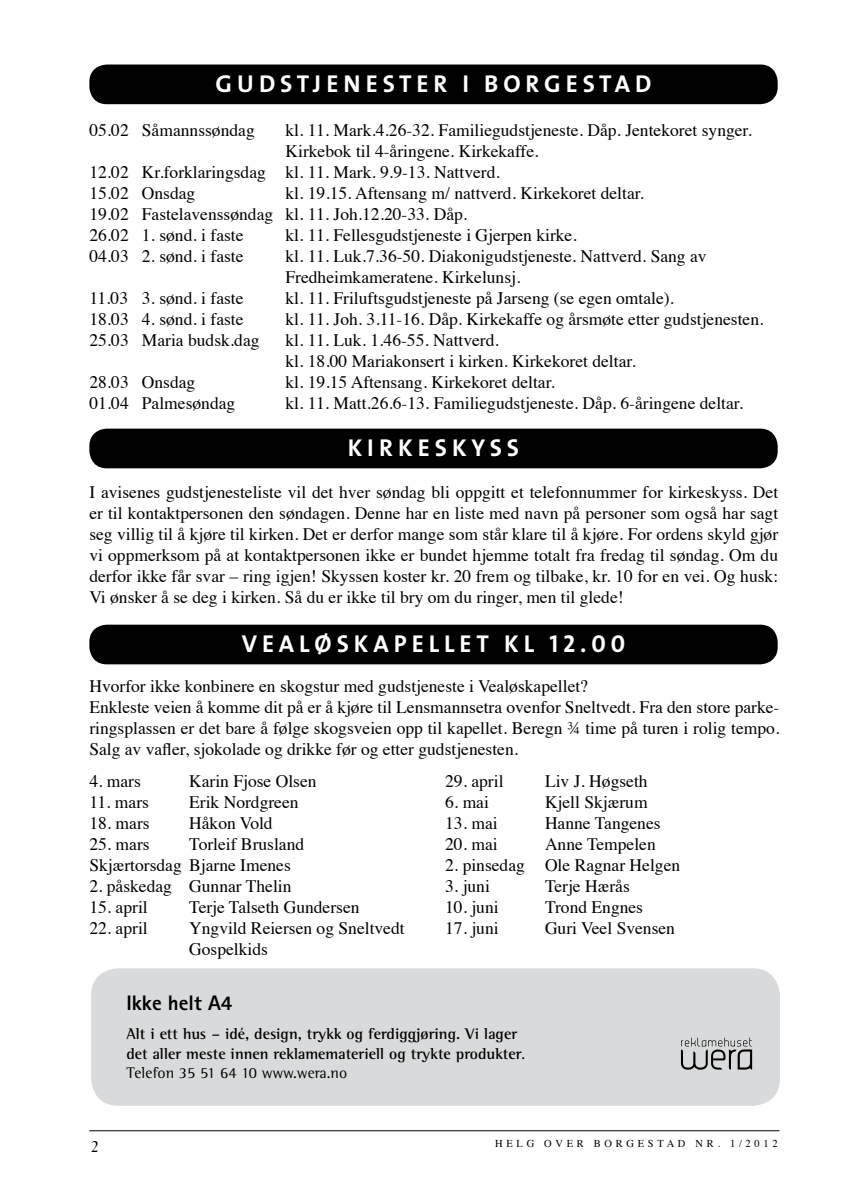
<style>
.page{position:relative;width:844px;height:1191px;background:#fff}
.page>*{position:absolute;margin:0;border:0;box-sizing:border-box;transform-origin:0 0}
.t1{font:24.5px "The Sans Bold Caps";letter-spacing:.2em;color:#fff}
.t2{font:800 21px "Rotis Sans Serif";color:#000}
.t3{font:17.5px/21px "Times";color:#000}
.t4{font:700 15.75px/19.2px "Rotis Semi Serif";color:#000}
.t5{font:15.75px "Janson Text";color:#000}
.t6{font:10.5px "Times";letter-spacing:.35em;color:#000}
.s1{font-weight:400}
</style>
<div class="page">
<hr style="left:89px;top:1130px;width:690px;height:1px;background:#000">
<div style="left:91px;top:968px;width:688px;height:137px;background:#d9dadb;border-radius:27px"></div>
<svg style="left:680px;top:1037px;width:72px;height:32px"></svg>
<div style="left:89px;top:64px;width:688px;height:40px;background:#000;border-radius:18px"></div>
<div style="left:89px;top:624px;width:688px;height:40px;background:#000;border-radius:18px"></div>
<div style="left:89px;top:428px;width:688px;height:40px;background:#000;border-radius:18px"></div>
<h1 class="t1" style="left:215px;top:63px;width:437px">GUDSTJENESTER I BORGESTAD</h1>
<p class="t3" style="left:89px;top:118px;width:167px">05.02 S åmannssøndag</p>
<p class="t3" style="left:285px;top:118px;width:467px">kl. 11. Mark.4.26-32. Familiegudstjeneste. Dåp. Jentekoret synger.</p>
<p class="t3" style="left:285px;top:139px;width:254px">Kirkebok til 4-åringene. Kirkekaffe.</p>
<p class="t3" style="left:89px;top:160px;width:412px">12.02 Kr.forklaringsdag kl. 11. Mark. 9.9-13. Nattverd.</p>
<p class="t3" style="left:89px;top:181px;width:107px">15.02 Onsdag</p>
<p class="t3" style="left:89px;top:181px;width:556px;text-indent:196px">kl. 19.15. Aftensang m/ nattverd. Kirkekoret deltar.<br>19.02 Fastelavenssøndag kl. 11. Joh.12.20-33. Dåp.<br>26.02 1. sønd. i faste</p>
<p class="t3" style="left:285px;top:223px;width:292px">kl. 11. Fellesgudstjeneste i Gjerpen kirke.</p>
<p class="t3" style="left:89px;top:244px;width:156px">04.03 2. sønd. i faste</p>
<p class="t3" style="left:285px;top:244px;width:422px">kl. 11. Luk.7.36-50. Diakonigudstjeneste. Nattverd. Sang av<br>Fredheimkameratene. Kirkelunsj.</p>
<p class="t3" style="left:89px;top:286px;width:156px">11.03 3. sønd. i faste</p>
<p class="t3" style="left:285px;top:286px;width:390px">kl. 11. Friluftsgudstjeneste på Jarseng (se egen omtale).</p>
<p class="t3" style="left:89px;top:307px;width:156px">18.03 4. sønd. i faste</p>
<p class="t3" style="left:285px;top:307px;width:479px">kl. 11. Joh. 3.11-16. Dåp. Kirkekaffe og årsmøte etter gudstjenesten.</p>
<p class="t3" style="left:89px;top:328px;width:172px">25.03 Maria budsk.dag</p>
<p class="t3" style="left:285px;top:328px;width:351px">kl. 11. Luk. 1.46-55. Nattverd.<br>kl. 18.00 Mariakonsert i kirken. Kirkekoret deltar.</p>
<p class="t3" style="left:89px;top:370px;width:107px">28.03 Onsdag</p>
<p class="t3" style="left:285px;top:370px;width:271px">kl. 19.15 Aftensang. Kirkekoret deltar.</p>
<p class="t3" style="left:89px;top:391px;width:147px">01.04 Palmesøndag</p>
<p class="t3" style="left:285px;top:391px;width:459px">kl. 11. Matt.26.6-13. Familiegudstjeneste. Dåp. 6-åringene deltar.</p>
<h1 class="t1" style="left:347px;top:427px;width:173px">KIRKESKYSS</h1>
<p class="t3" style="left:89px;top:480px;width:690px;text-align:justify">I avisenes gudstjenesteliste vil det hver søndag bli oppgitt et telefonnummer for kirkeskyss. Det er til kontaktpersonen den søndagen. Denne har en liste med navn på personer som også har sagt seg villig til å kjøre til kirken. Det er derfor mange som står klare til å kjøre. For ordens skyld gjør vi oppmerksom på at kontaktpersonen ikke er bundet hjemme totalt fra fredag til søndag. Om du derfor ikke får svar – ring igjen! Skyssen koster kr. 20 frem og tilbake, kr. 10 for en vei. Og husk:<br>Vi ønsker å se deg i kirken. Så du er ikke til bry om du ringer, men til glede!</p>
<h1 class="t1" style="left:242px;top:623px;width:385px">VEALØSKAPELLET KL 12.00</h1>
<p class="t3" style="left:89px;top:674px;width:691px">Hvorfor ikke konbinere en skogstur med gudstjeneste i Vealøskapellet?<br>Enkleste veien å komme dit på er å kjøre til Lensmannsetra ovenfor Sneltvedt. Fra den store parke&shy;ringsplassen er det bare å følge skogsveien opp til kapellet. Beregn ¾ time på turen i rolig tempo.<br>Salg av vafler, sjokolade og drikke før og etter gudstjenesten.</p>
<p class="t3" style="left:89px;top:769px;width:53px">4. mars</p>
<p class="t3" style="left:189px;top:769px;width:129px">Karin Fjose Olsen</p>
<p class="t3" style="left:89px;top:790px;width:86px">11. mars E</p>
<p class="t3" style="left:200px;top:790px;width:100px">rik Nordgreen</p>
<p class="t3" style="left:89px;top:811px;width:62px">18. mars</p>
<p class="t3" style="left:189px;top:811px;width:85px">Håkon Vold</p>
<p class="t3" style="left:89px;top:832px;width:87px">25. mars T</p>
<p class="t3" style="left:445px;top:769px;width:86px">29. april L</p>
<p class="t3" style="left:555px;top:769px;width:93px">iv J. Høgseth</p>
<p class="t3" style="left:445px;top:790px;width:45px">6. mai</p>
<p class="t3" style="left:545px;top:790px;width:104px">Kjell Skjærum</p>
<p class="t3" style="left:445px;top:811px;width:54px">13. mai</p>
<p class="t3" style="left:545px;top:811px;width:117px">Hanne Tangenes</p>
<p class="t3" style="left:445px;top:832px;width:84px">20. mai A</p>
<p class="t3" style="left:557px;top:832px;width:100px">nne Tempelen</p>
<p class="t3" style="left:445px;top:853px;width:236px">2. pinsedag Ole Ragnar Helgen</p>
<p class="t3" style="left:445px;top:874px;width:79px">3. juni T</p>
<p class="t3" style="left:554px;top:874px;width:77px">erje Hærås</p>
<p class="t3" style="left:445px;top:895px;width:83px">10. juni T</p>
<p class="t3" style="left:555px;top:895px;width:89px">rond Engnes</p>
<p class="t3" style="left:445px;top:916px;width:84px">17. juni G</p>
<p class="t3" style="left:557px;top:916px;width:119px">uri Veel Svensen</p>
<p class="t3" style="left:89px;top:832px;width:216px;text-indent:109px">orleif Brusland<br>Skjærtorsdag Bjarne Imenes</p>
<p class="t3" style="left:89px;top:874px;width:203px">2. påskedag Gunnar Thelin</p>
<p class="t3" style="left:89px;top:895px;width:86px">15. april T</p>
<p class="t3" style="left:199px;top:895px;width:162px">erje Talseth Gundersen</p>
<p class="t3" style="left:89px;top:916px;width:60px">22. april</p>
<p class="t3" style="left:189px;top:916px;width:217px">Yngvild Reiersen og Sneltvedt<br>Gospelkids</p>
<p class="t2" style="left:126px;top:989px;width:108px">Ikke helt A4</p>
<p class="t4" style="left:126px;top:1024px;width:400px">Alt i ett hus – idé, design, trykk og ferdiggjøring. Vi lager det aller meste innen reklamemateriell og trykte produkter<span class="s1">.<br>Telefon 35 51 64 10 www.wera.no</span></p>
<p class="t5" style="left:91px;top:1136px;width:10px">2</p>
<p class="t6" style="left:495px;top:1134px;width:284px">Helg over Borgestad nr. 1/2012</p>
</div>
